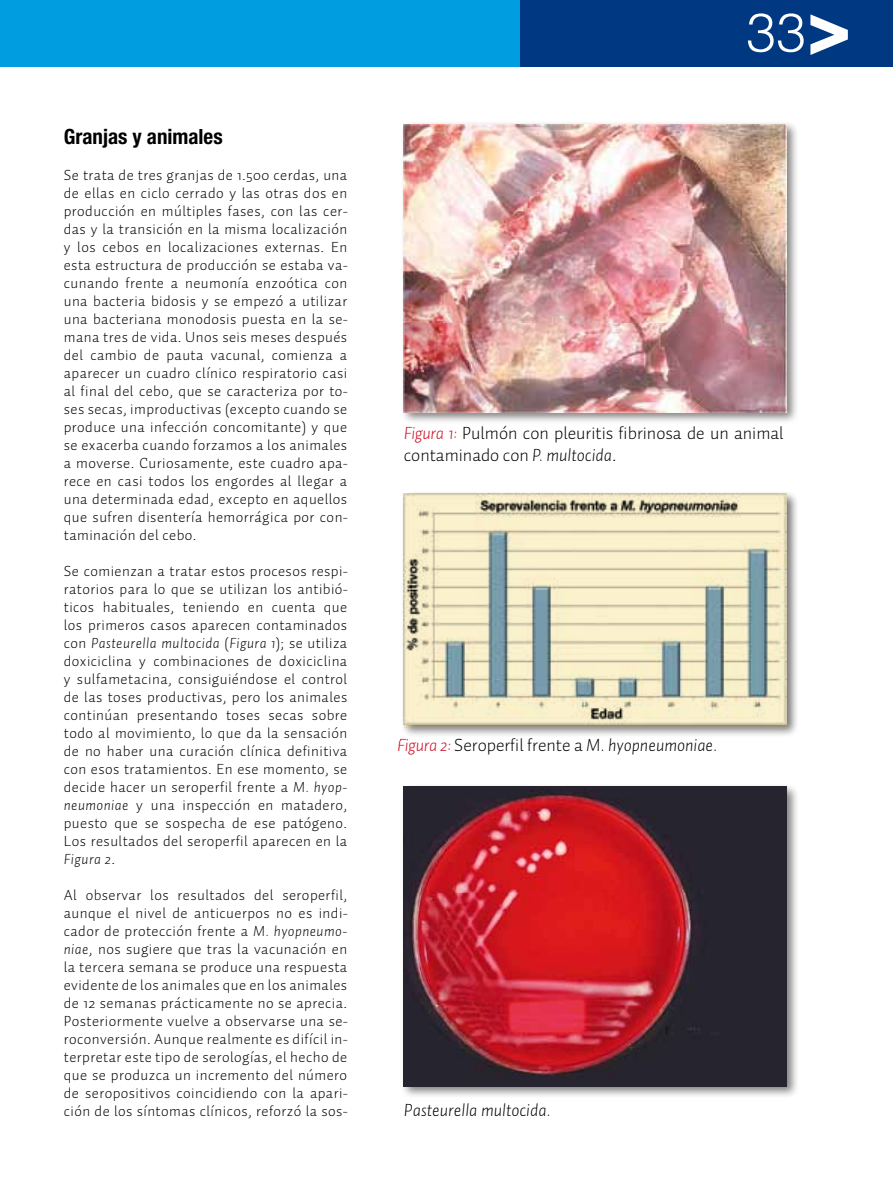
<style>
.page{position:relative;width:893px;height:1191px;background:#fff}
.page>*{position:absolute;margin:0;border:0;box-sizing:border-box;transform-origin:0 0}
.t1{font:700 86.55px "Helvetica";color:#fff}
.t2{font:300 54px "Helvetica";color:#fff}
.t3{font:700 condensed 21px "Helvetica Neue";color:#000}
.t4{font:300 18px/21.6px "Auto 1";color:#000}
.t5{font:italic 300 18px "Auto 1";color:#000}
.t6{font:300 15px/18px "Auto 1";letter-spacing:.03em;color:#000;text-align:justify}
.s1{font-style:italic}
.s2{font-style:italic;color:#cd071e}
</style>
<div class="page">
<div style="left:0;top:0;width:520px;height:66px;background:#009ee0"></div>
<div style="left:520px;top:0;width:373px;height:66px;background:#003882"></div>
<div style="left:400px;top:783px;width:399px;height:316px;background:#000;opacity:.5"></div>
<img style="left:404px;top:787px;width:382px;height:299px">
<div style="left:400px;top:120px;width:399px;height:305px;background:#000;opacity:.5"></div>
<img style="left:404px;top:124px;width:382px;height:288px">
<div style="left:400px;top:490px;width:399px;height:250px;background:#000;opacity:.5"></div>
<svg style="left:404px;top:494px;width:383px;height:233px;fill:#f7eec9"></svg>
<h3 class="t3" style="left:64px;top:124px;width:160px">Granjas y animales</h3>
<p class="t6" style="left:64px;top:166px;width:286px">Se trata de tres granjas de 1.500 cerdas, una de ellas en ciclo cerrado y las otras dos en producción en múltiples fases, con las cer&shy;das y la transición en la misma localización y los cebos en localizaciones externas. En esta estructura de producción se estaba va&shy;cunando frente a neumonía enzoótica con una bacteria bidosis y se empezó a utilizar una bacteriana monodosis puesta en la se&shy;mana tres de vida. Unos seis meses después del cambio de pauta vacunal, comienza a aparecer un cuadro clínico respiratorio casi al final del cebo, que se caracteriza por to&shy;ses secas, improductivas (excepto cuando se produce una infección concomitante) y que se exacerba cuando forzamos a los animales a moverse. Curiosamente, este cuadro apa&shy;rece en casi todos los engordes al llegar a una determinada edad, excepto en aquellos que sufren disentería hemorrágica por con&shy;taminación del cebo.</p>
<p class="t6" style="left:64px;top:562px;width:286px">Se comienzan a tratar estos procesos respi&shy;ratorios para lo que se utilizan los antibió&shy;ticos habituales, teniendo en cuenta que los primeros casos aparecen contaminados con <span class="s1">Pasteurella multocida</span> (<span class="s1">Figura 1</span>); se utiliza doxiciclina y combinaciones de doxiciclina y sulfametacina, consiguiéndose el control de las toses productivas, pero los animales continúan presentando toses secas sobre todo al movimiento, lo que da la sensación de no haber una curación clínica definitiva con esos tratamientos. En ese momento, se decide hacer un seroperfil frente a <span class="s1">M. hyop&shy;neumoniae</span> y una inspección en matadero, puesto que se sospecha de ese patógeno.<br>Los resultados del seroperfil aparecen en la <span class="s1">Figura 2</span>.</p>
<p class="t6" style="left:64px;top:886px;width:286px">Al observar los resultados del seroperfil, aunque el nivel de anticuerpos no es indi&shy;cador de protección frente a <span class="s1">M. hyopneumo&shy;niae</span>, nos sugiere que tras la vacunación en la tercera semana se produce una respuesta evidente de los animales que en los animales de 12 semanas prácticamente no se aprecia.<br>Posteriormente vuelve a observarse una se&shy;roconversión. Aunque realmente es difícil in&shy;terpretar este tipo de serologías, el hecho de que se produzca un incremento del número de seropositivos coincidiendo con la apari&shy;ción de los síntomas clínicos, reforzó la sos-</p>
<h2 class="t2" style="left:746px;top:-1px;width:62px">33</h2>
<h1 class="t1" style="left:886px;top:9px;width:52px;rotate:90deg">^</h1>
<p class="t4" style="left:404px;top:422px;width:381px"><span class="s2">Figura 1:</span> Pulmón con pleuritis fibrinosa de un animal contaminado con <span class="s1">P. multocida</span>.</p>
<p class="t4" style="left:397px;top:734px;width:322px"><span class="s2">Figura 2:</span> Seroperfil frente a <span class="s1">M. hyopneumoniae.</span></p>
<p class="t5" style="left:404px;top:1099px;width:148px">Pasteurella multocida.</p>
</div>
